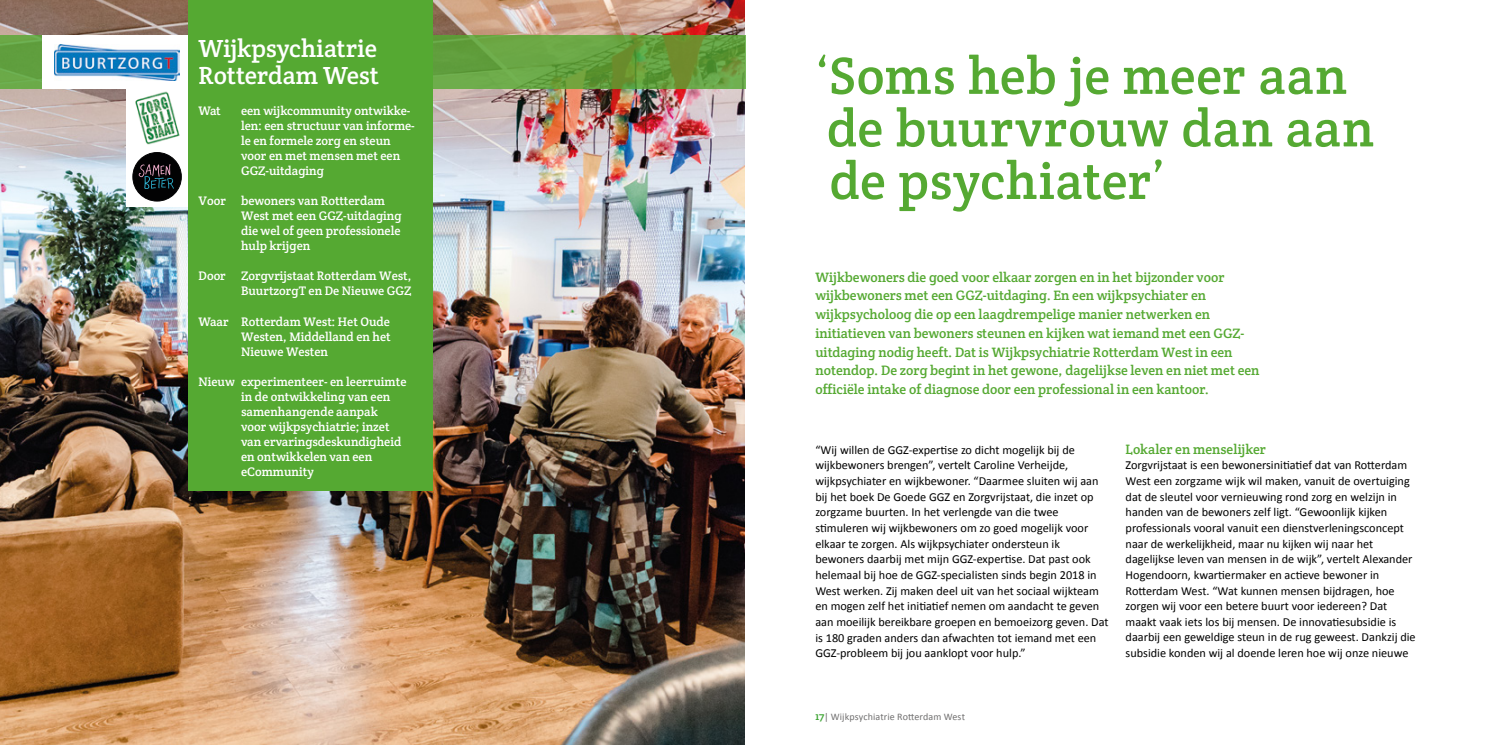
<style>
.page{position:relative;width:1489px;height:745px;background:#fff}
.page>*{position:absolute;margin:0;border:0;box-sizing:border-box;transform-origin:0 0}
.t1{font:52.5px/52.5px "Crete Round";letter-spacing:.01em;color:#55a932}
.t2{font:25px/27.5px "Crete Round";letter-spacing:-.005em;color:#fff}
.t3{font:13.75px/18.8px "Crete Round";color:#55a932}
.t4{font:12.5px/15px "Crete Round";color:#fff}
.t5{font:12.25px/15.6px "Calibri";color:#000}
.t6{font:10px "Calibri";letter-spacing:.01em;color:#706f6f}
.s1{font-family:"Crete Round";font-size:11.25px;color:#3fa535}
</style>
<div class="page">
<img style="left:0;top:0;width:744px;height:744px">
<svg style="left:0;top:35px;width:746px;height:54px;background:#669f3e"></svg>
<div style="left:43px;top:35px;width:145px;height:54px;background:#fff"></div>
<img style="left:54px;top:45px;width:125px;height:35px">
<div style="left:188px;top:0;width:245px;height:490px;background:#55a932"></div>
<div style="left:126px;top:147px;width:62px;height:59px;background:#fff"></div>
<div style="left:133px;top:152px;width:48px;height:49px;background:#020203;border-radius:50%"></div>
<div style="left:133px;top:152px;width:48px;height:49px;border:1px solid #020203;border-radius:50%"></div>
<svg style="left:139px;top:164px;width:35px;height:25px"></svg>
<img style="left:126px;top:89px;width:62px;height:58px">
<h2 class="t2" style="left:198px;top:34px;width:182px">Wijkpsychiatrie<br>Rotterdam West</h2>
<p class="t4" style="left:198px;top:103px;width:24px">Wat</p>
<p class="t4" style="left:241px;top:103px;width:175px">een wijkcommunity ontwikke&shy;len: een structuur van informe&shy;le en formele zorg en steun voor en met mensen met een<br>GGZ-uitdaging</p>
<p class="t4" style="left:241px;top:193px;width:162px">bewoners van Rottterdam<br>West met een GGZ-uitdaging die wel of geen professionele hulp krijgen</p>
<p class="t4" style="left:241px;top:268px;width:172px">Zorgvrijstaat Rotterdam West,<br>BuurtzorgT en De Nieuwe GGZ</p>
<p class="t4" style="left:241px;top:313px;width:151px;text-align:justify">Rotterdam West: Het Oude Westen, Middelland en het Nieuwe Westen</p>
<p class="t4" style="left:241px;top:373px;width:167px">experimenteer- en leerruimte in de ontwikkeling van een samenhangende aanpak<br>voor wijkpsychiatrie; inzet van ervaringsdeskundigheid en ontwikkelen van een eCommunity</p>
<p class="t4" style="left:198px;top:193px;width:29px">Voor</p>
<p class="t4" style="left:198px;top:268px;width:29px">Door</p>
<p class="t4" style="left:198px;top:313px;width:32px">Waar</p>
<p class="t4" style="left:198px;top:373px;width:38px">Nieuw</p>
<h1 class="t1" style="left:815px;top:49px;width:560px">‘Soms heb je meer aan de buurvrouw dan aan de psychiater’</h1>
<p class="t3" style="left:815px;top:267px;width:445px">Wijkbewoners die goed voor elkaar zorgen en in het bijzonder voor wijkbewoners met een GGZ-uitdaging. En een wijkpsychiater en wijkpsycholoog die op een laagdrempelige manier netwerken en initiatieven van bewoners steunen en kijken wat iemand met een GGZ&shy;uitdaging nodig heeft. Dat is Wijkpsychiatrie Rotterdam West in een notendop. De zorg begint in het gewone, dagelijkse leven en niet met een officiële intake of diagnose door een professional in een kantoor.</p>
<p class="t5" style="left:815px;top:441px;width:295px">“Wij willen de GGZ-expertise zo dicht mogelijk bij de wijkbewoners brengen”, vertelt Caroline Verheijde, wijkpsychiater en wijkbewoner. “Daarmee sluiten wij aan bij het boek De Goede GGZ en Zorgvrijstaat, die inzet op zorgzame buurten. In het verlengde van die twee stimuleren wij wijkbewoners om zo goed mogelijk voor elkaar te zorgen. Als wijkpsychiater ondersteun ik bewoners daarbij met mijn GGZ-expertise. Dat past ook helemaal bij hoe de GGZ-specialisten sinds begin 2018 in West werken. Zij maken deel uit van het sociaal wijkteam en mogen zelf het initiatief nemen om aandacht te geven aan moeilijk bereikbare groepen en bemoeizorg geven. Dat is 180 graden anders dan afwachten tot iemand met een GGZ-probleem bij jou aanklopt voor hulp.”</p>
<p class="t3" style="left:1125px;top:439px;width:142px">Lokaler en menselijker</p>
<p class="t5" style="left:1125px;top:457px;width:291px">Zorgvrijstaat is een bewonersinitiatief dat van Rotterdam West een zorgzame wijk wil maken, vanuit de overtuiging dat de sleutel voor vernieuwing rond zorg en welzijn in handen van de bewoners zelf ligt. “Gewoonlijk kijken professionals vooral vanuit een dienstverleningsconcept naar de werkelijkheid, maar nu kijken wij naar het dagelijkse leven van mensen in de wijk”, vertelt Alexander Hogendoorn, kwartiermaker en actieve bewoner in Rotterdam West. “Wat kunnen mensen bijdragen, hoe zorgen wij voor een betere buurt voor iedereen? Dat maakt vaak iets los bij mensen. De innovatiesubsidie is daarbij een geweldige steun in de rug geweest. Dankzij die subsidie konden wij al doende leren hoe wij onze nieuwe</p>
<p class="t6" style="left:815px;top:709px;width:151px"><span class="s1">17</span>| Wijkpsychiatrie Rotterdam West</p>
</div>
